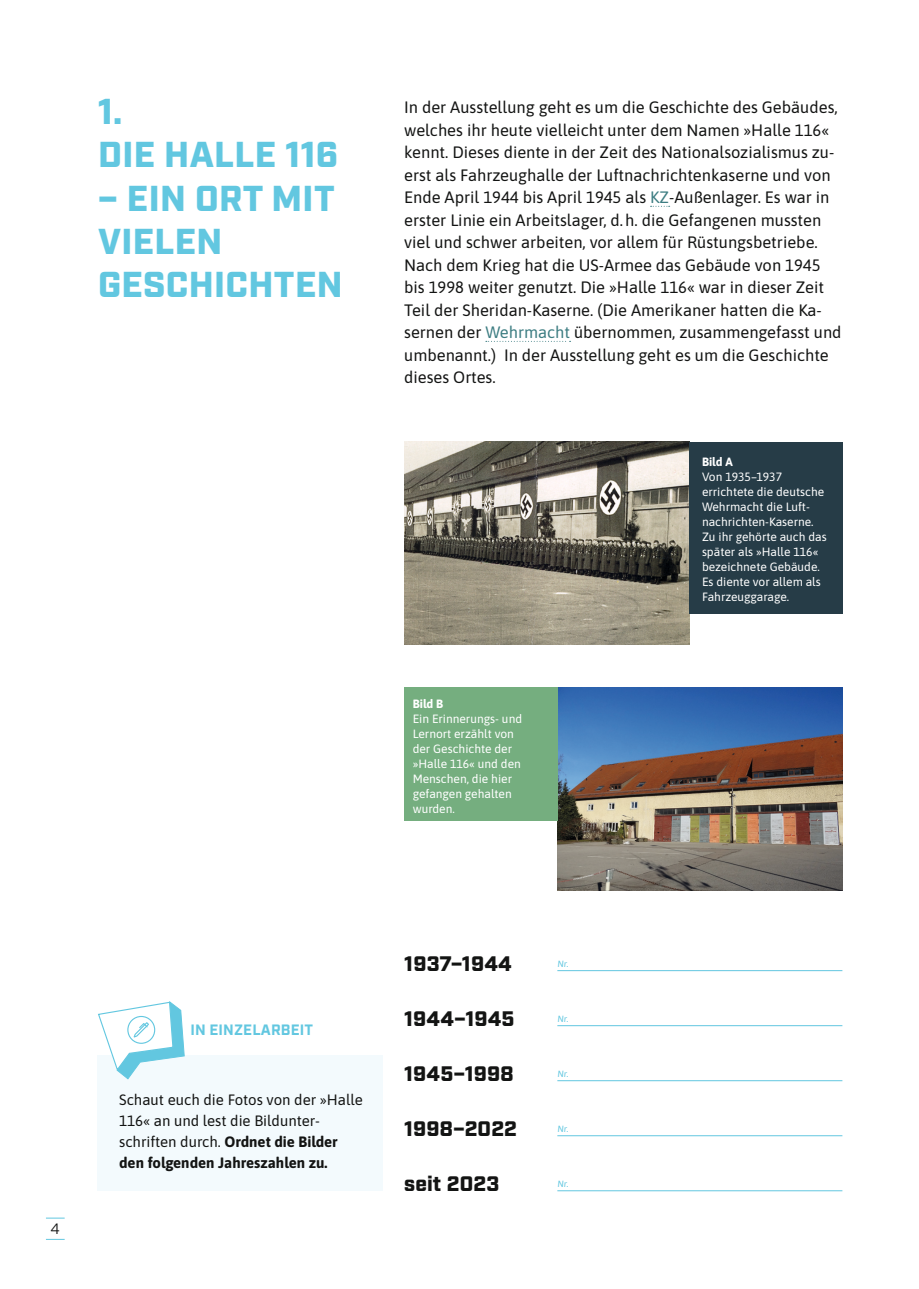
<style>
.page{position:relative;width:919px;height:1289px;background:#fff}
.page>*{position:absolute;margin:0;border:0;box-sizing:border-box;transform-origin:0 0}
.t1{font:900 36px/43.2px "Industry";letter-spacing:.01em;color:#62c7e0}
.t2{font:900 21px "Industry";letter-spacing:.01em;color:#131413}
.t3{font:16.5px/22.5px "Asap";color:#131413}
.t4{font:15px/21px "Asap";color:#131413}
.t5{font:700 15px "Industry";letter-spacing:.01em;color:#62c7e0}
.t6{font:15px "Industry";color:#131413}
.t7{font:12px/15px "Asap";color:#fff}
.t8{font:700 12px "Asap";color:#fff}
.t9{font:italic 9px "Asap";color:#62c7e0}
.s1{color:#3d7d82}
.s2{font-weight:700}
</style>
<div class="page">
<svg style="left:46px;top:1217px;width:19px;height:1px"></svg>
<svg style="left:46px;top:1238px;width:19px;height:1px"></svg>
<img style="left:404px;top:441px;width:285px;height:203px">
<img style="left:557px;top:687px;width:285px;height:203px">
<div style="left:689px;top:441px;width:153px;height:172px;background:#263c47"></div>
<div style="left:404px;top:687px;width:153px;height:134px;background:#75ae7f"></div>
<svg style="left:650px;top:206px;width:19px;height:1px"></svg>
<svg style="left:486px;top:341px;width:84px;height:1px"></svg>
<div style="left:98px;top:1055px;width:285px;height:135px;background:#f3fafd"></div>
<svg style="left:97px;top:1001px;width:87px;height:78px"></svg>
<div style="left:127px;top:1015px;width:28px;height:28px;border:1px solid #62c7e0;border-radius:50%"></div>
<hr style="left:557px;top:970px;width:285px;height:1px;background:#62c7e0">
<hr style="left:557px;top:1025px;width:285px;height:1px;background:#62c7e0">
<hr style="left:557px;top:1080px;width:285px;height:1px;background:#62c7e0">
<hr style="left:557px;top:1135px;width:285px;height:1px;background:#62c7e0">
<hr style="left:557px;top:1190px;width:285px;height:1px;background:#62c7e0">
<h1 class="t1" style="left:98px;top:92px;width:242px">1.<br>DIE HALLE 116</h1>
<h1 class="t1" style="left:98px;top:178px;width:246px">– EIN ORT MIT<br>VIELEN<br>GESCHICHTEN</h1>
<p class="t3" style="left:404px;top:95px;width:439px">In der Ausstellung geht es um die Geschichte des Gebäudes, welches ihr heute vielleicht unter dem Namen »Halle 116« kennt. Dieses diente in der Zeit des Nationalsozialismus zu&shy;erst als Fahrzeughalle der Luftnachrichtenkaserne und von Ende April 1944 bis April 1945 als <span class="s1">KZ</span>-Außenlager. Es war in erster Linie ein Arbeitslager, d. h. die Gefangenen mussten viel und schwer arbeiten, vor allem für Rüstungsbetriebe.<br>Nach dem Krieg hat die US-Armee das Gebäude von 1945 bis 1998 weiter genutzt. Die »Halle 116« war in dieser Zeit Teil der Sheridan-Kaserne. (Die Amerikaner hatten die Ka&shy;sernen der <span class="s1">Wehrmacht</span> übernommen, zusammengefasst und umbenannt.) In der Ausstellung geht es um die Geschichte dieses Ortes.</p>
<p class="t8" style="left:412px;top:694px;width:32px">Bild B</p>
<p class="t7" style="left:412px;top:710px;width:111px">Ein Erinnerungs- und<br>Lernort erzählt von der Geschichte der »Halle 116« und den<br>Menschen, die hier gefangen gehalten wurden.</p>
<p class="t8" style="left:702px;top:453px;width:32px">Bild A</p>
<p class="t7" style="left:702px;top:468px;width:126px">Von 1935–1937 errichtete die deutsche<br>Wehrmacht die Luft&shy;nachrichten-Kaserne.<br>Zu ihr gehörte auch das später als »Halle 116« bezeichnete Gebäude.<br>Es diente vor allem als<br>Fahrzeuggarage.</p>
<p class="t6" style="left:51px;top:1220px;width:11px">4</p>
<p class="t5" style="left:190px;top:1021px;width:124px">IN EINZELARBEIT</p>
<p class="t4" style="left:119px;top:1088px;width:245px">Schaut euch die Fotos von der »Halle 116« an und lest die Bildunter&shy;schriften durch. <span class="s2">Ordnet die Bilder den folgenden Jahreszahlen zu.</span></p>
<p class="t2" style="left:404px;top:951px;width:109px">1937–1944</p>
<p class="t9" style="left:557px;top:957px;width:13px">Nr.</p>
<p class="t2" style="left:404px;top:1006px;width:112px">1944–1945</p>
<p class="t9" style="left:557px;top:1012px;width:13px">Nr.</p>
<p class="t2" style="left:404px;top:1061px;width:111px">1945–1998</p>
<p class="t9" style="left:557px;top:1067px;width:13px">Nr.</p>
<p class="t2" style="left:404px;top:1116px;width:114px">1998–2022</p>
<p class="t2" style="left:404px;top:1171px;width:96px">seit 2023</p>
<p class="t9" style="left:557px;top:1122px;width:13px">Nr.</p>
<p class="t9" style="left:557px;top:1177px;width:13px">Nr.</p>
</div>
